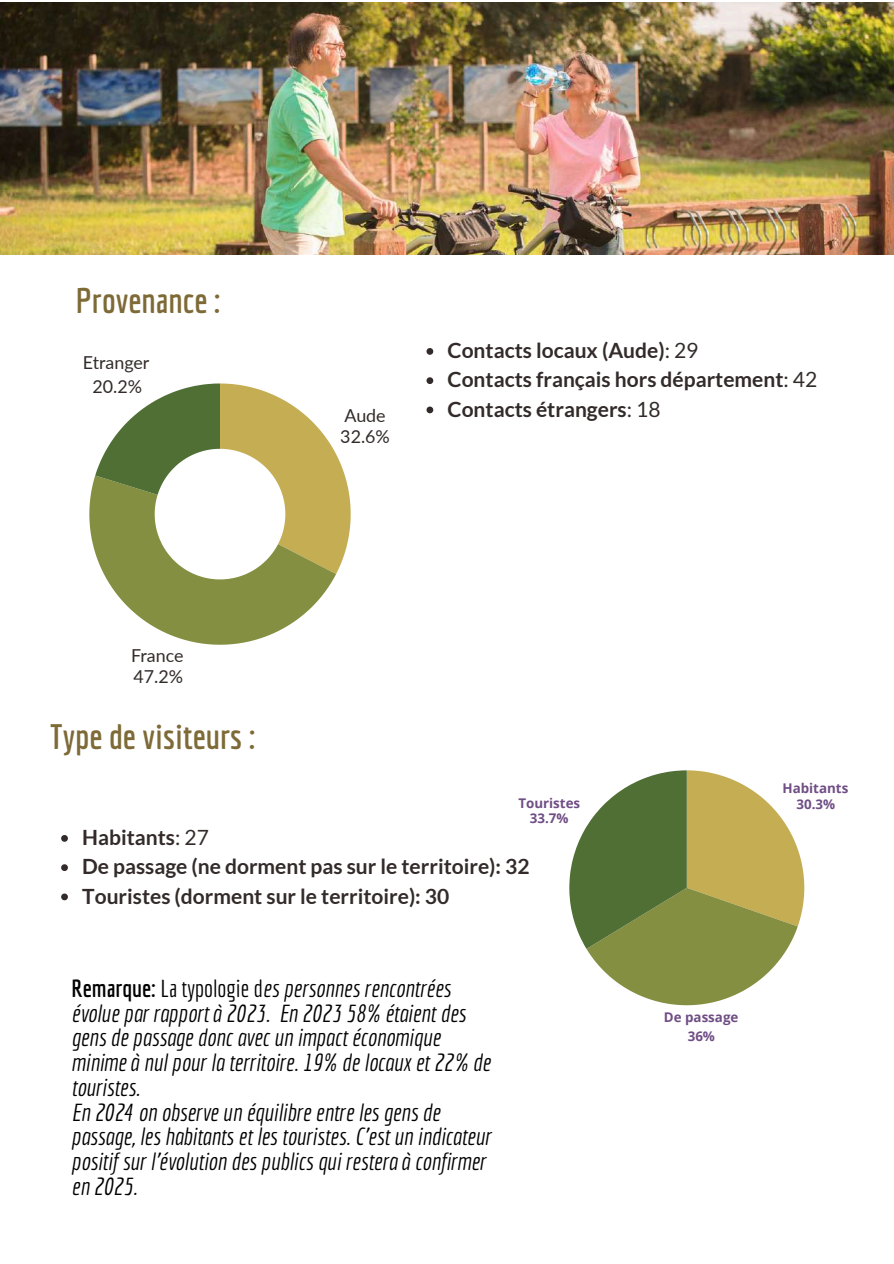
<style>
.page{position:relative;width:894px;height:1264px;background:#fff}
.page>*{position:absolute;margin:0;border:0;box-sizing:border-box;transform-origin:0 0}
.t1{font:700 34.5px "Economica";color:#7d6a36}
.t2{font:italic 24px/24.8px "Economica";color:#000}
.t3{font:700 21px/29.2px "Lato";color:#322b29}
.t4{font:17.85px/20.7px "Lato";color:#322b29}
.t5{font:700 13.35px/15.6px "Open Sans";color:#704e85;text-align:center}
.s1{font-weight:400}
.s2{font-weight:700;font-style:normal}
.s3{font-style:normal}
</style>
<div class="page">
<img style="left:0;top:2px;width:893px;height:252px">
<svg style="left:426px;top:348px;width:7px;height:7px"></svg>
<svg style="left:426px;top:377px;width:7px;height:7px"></svg>
<svg style="left:426px;top:406px;width:7px;height:7px"></svg>
<svg style="left:89px;top:383px;width:261px;height:261px"></svg>
<svg style="left:61px;top:835px;width:7px;height:6px"></svg>
<svg style="left:61px;top:864px;width:7px;height:7px"></svg>
<svg style="left:61px;top:893px;width:7px;height:7px"></svg>
<svg style="left:569px;top:770px;width:235px;height:235px"></svg>
<h1 class="t1" style="left:76px;top:280px;width:146px">Provenance :</h1>
<p class="t4" style="left:83px;top:350px;width:68px;line-height:23.9px;text-align:center">Etranger<br>20.2%</p>
<p class="t4" style="left:131px;top:645px;width:54px">France<br>47.2%</p>
<h1 class="t1" style="left:50px;top:716px;width:207px">Type de visiteurs :</h1>
<p class="t4" style="left:340px;top:405px;width:51px">Aude<br>32.6%</p>
<p class="t3" style="left:447px;top:335px;width:371px">Contacts locaux (Aude)<span class="s1">: 29<br></span>Contacts français hors département<span class="s1">: 42<br></span>Contacts étrangers<span class="s1">: 18</span></p>
<p class="t5" style="left:518px;top:794px;width:63px">Touristes<br>33.7%</p>
<p class="t5" style="left:782px;top:780px;width:67px">Habitants<br>30.3%</p>
<p class="t3" style="left:82px;top:822px;width:448px">Habitants<span class="s1">: 27<br></span>De passage (ne dorment pas sur le territoire): 32<br>Touristes (dorment sur le territoire): 30</p>
<p class="t2" style="left:71px;top:975px;width:421px"><span class="s2">Remarque:</span> <span class="s3">La typologie d</span>es personnes rencontrées évolue par rapport à 2023. En 2023 58% étaient des gens de passage donc avec un impact économique minime à nul pour la territoire. 19% de locaux et 22% de touristes.<br>En 2024 on observe un équilibre entre les gens de passage, les habitants et les touristes. C’est un indicateur positif sur l’évolution des publics qui restera à confirmer en 2025.</p>
<p class="t5" style="left:663px;top:1007px;width:76px;line-height:18.8px">De passage<br>36%</p>
</div>
